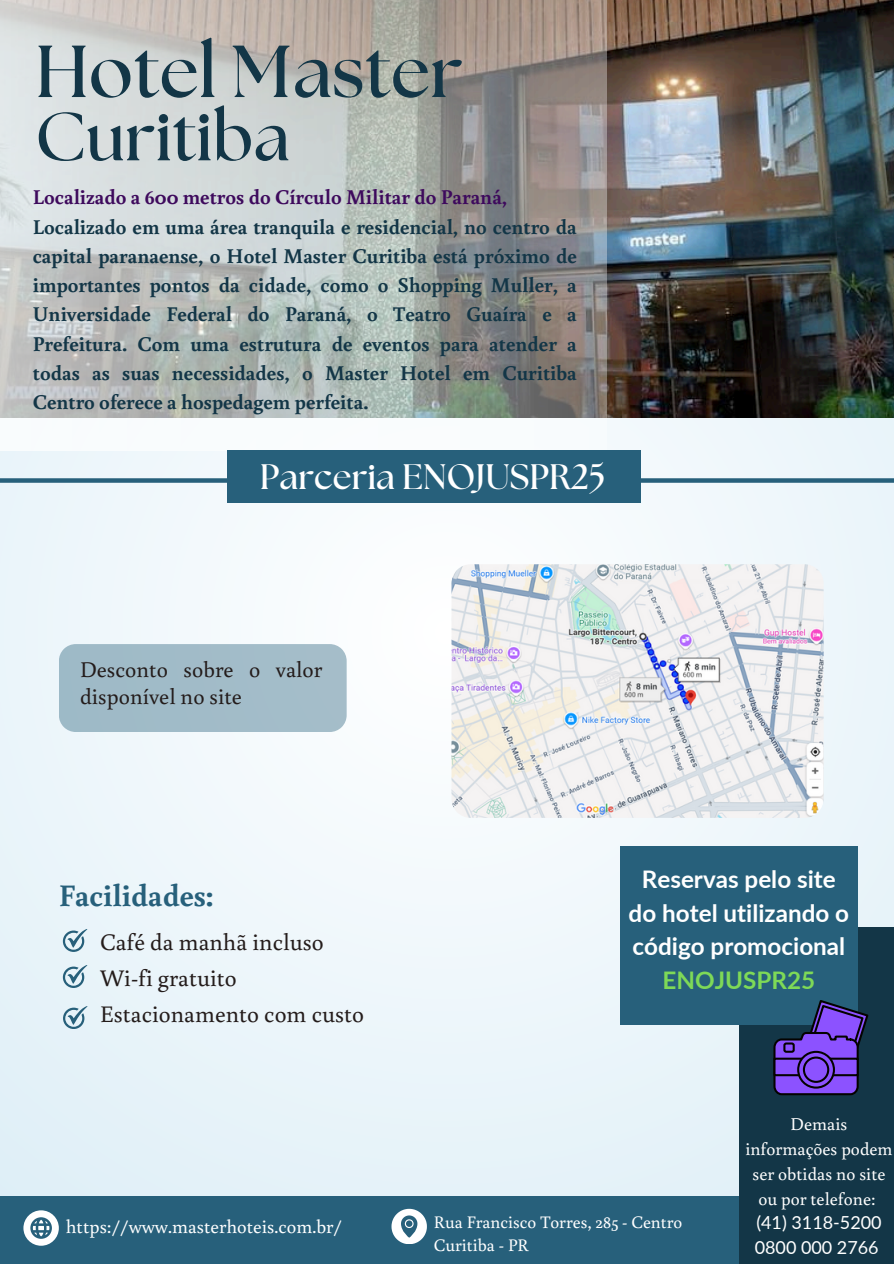
<style>
.page{position:relative;width:894px;height:1264px;background:#fff}
.page>*{position:absolute;margin:0;border:0;box-sizing:border-box;transform-origin:0 0}
.t1{font:700 73.35px "The Seasons";color:#133647}
.t2{font:700 67.95px "The Seasons";color:#133647}
.t3{font:700 35.4px "The Seasons";color:#fff}
.t4{font:700 31.35px "Buenard";color:#27607b}
.t5{font:700 24.15px/33.8px "Lato";color:#fff;text-align:center}
.t6{font:23.7px "Buenard";color:#241c1b}
.t7{font:22.5px/27px "Buenard";color:#241c1b}
.t8{font:700 21px/29.2px "Buenard";color:#133647}
.t9{font:19.2px "Buenard";color:#fff}
.t10{font:18px/24.8px "Buenard";color:#fff;text-align:center}
.t11{font:18px "Lato";color:#fff}
.t12{font:17.55px "Buenard";color:#fff}
.s1{color:#3e0a5d}
.s2{color:#7ed957}
</style>
<div class="page">
<div style="left:0;top:0;width:893px;height:1263px;background:linear-gradient(to right,#edf6fb,#eef6fb)"></div>
<img style="left:606px;top:0;width:287px;height:417px">
<svg style="left:0;top:0;width:606px;height:450px;background:#b7bab7"></svg>
<div style="left:0;top:1196px;width:893px;height:67px;background:#27607b"></div>
<svg style="left:23px;top:1210px;width:35px;height:35px"></svg>
<svg style="left:391px;top:1208px;width:35px;height:35px"></svg>
<div style="left:0;top:478px;width:279px;height:5px;background:#27607b"></div>
<div style="left:614px;top:478px;width:279px;height:5px;background:#27607b"></div>
<div style="left:227px;top:450px;width:413px;height:53px;background:#27607b"></div>
<img style="left:451px;top:564px;width:372px;height:253px">
<div style="left:738px;top:927px;width:155px;height:336px;background:#133647"></div>
<div style="left:620px;top:846px;width:237px;height:178px;background:#27607b"></div>
<svg style="left:63px;top:928px;width:24px;height:23px"></svg>
<svg style="left:63px;top:964px;width:24px;height:23px"></svg>
<svg style="left:773px;top:999px;width:94px;height:96px"></svg>
<div style="left:774px;top:1058px;width:83px;height:17px;background:#8c52ff"></div>
<div style="left:773px;top:1057px;width:85px;height:19px;border:2px solid #040200"></div>
<svg style="left:798px;top:1051px;width:35px;height:36px"></svg>
<div style="left:797px;top:1050px;width:37px;height:38px;border:2px solid #040200;border-radius:50%"></div>
<div style="left:803px;top:1057px;width:25px;height:24px;background:#8c52ff;border-radius:50%"></div>
<div style="left:802px;top:1056px;width:27px;height:26px;border:2px solid #040200;border-radius:50%"></div>
<div style="left:784px;top:1043px;width:9px;height:8px;background:#8c52ff;border-radius:2px"></div>
<div style="left:783px;top:1042px;width:11px;height:10px;border:2px solid #040200;border-radius:2px"></div>
<svg style="left:63px;top:1006px;width:24px;height:22px"></svg>
<div style="left:59px;top:644px;width:287px;height:88px;background:#a1bbc8"></div>
<p class="t1" style="left:35px;top:38px;width:429px">Hotel Master</p>
<h5 class="t2" style="left:35px;top:106px;width:256px">Curitiba</h5>
<p class="t8" style="left:33px;top:182px;width:545px"><span class="s1">Localizado a 600 metros do Círculo Militar do Paraná, </span>Localizado em uma área tranquila e residencial, no centro da capital paranaense, o Hotel Master Curitiba está próximo de importantes pontos da cidade, como o Shopping Muller, a Universidade Federal do Paraná, o Teatro Guaíra e a Prefeitura. Com uma estrutura de eventos para atender a todas as suas necessidades, o Master Hotel em Curitiba Centro oferece a hospedagem perfeita.</p>
<h4 class="t3" style="left:260px;top:460px;width:347px">Parceria ENOJUSPR25</h4>
<p class="t7" style="left:80px;top:654px;width:244px">Desconto sobre o valor disponível no site</p>
<h3 class="t4" style="left:59px;top:873px;width:156px">Facilidades:</h3>
<h6 class="t6" style="left:100px;top:925px;width:225px">Café da manhã incluso</h6>
<p class="t6" style="left:100px;top:961px;width:138px">Wi-fi gratuito</p>
<p class="t6" style="left:100px;top:997px;width:265px">Estacionamento com custo</p>
<p class="t5" style="left:628px;top:861px;width:222px">Reservas pelo site do hotel utilizando o código promocional<br><span class="s2">ENOJUSPR25</span></p>
<h1 class="t9" style="left:66px;top:1213px;width:277px">https://www.masterhoteis.com.br/</h1>
<h2 class="t12" style="left:433px;top:1209px;width:250px">Rua Francisco Torres, 285 - Centro</h2>
<p class="t12" style="left:433px;top:1233px;width:96px">Curitiba - PR</p>
<p class="t10" style="left:745px;top:1111px;width:149px">Demais informações podem ser obtidas no site ou por telefone:</p>
<p class="t11" style="left:756px;top:1211px;width:127px">(41) 3118-5200</p>
<p class="t11" style="left:754px;top:1236px;width:125px">0800 000 2766</p>
</div>
